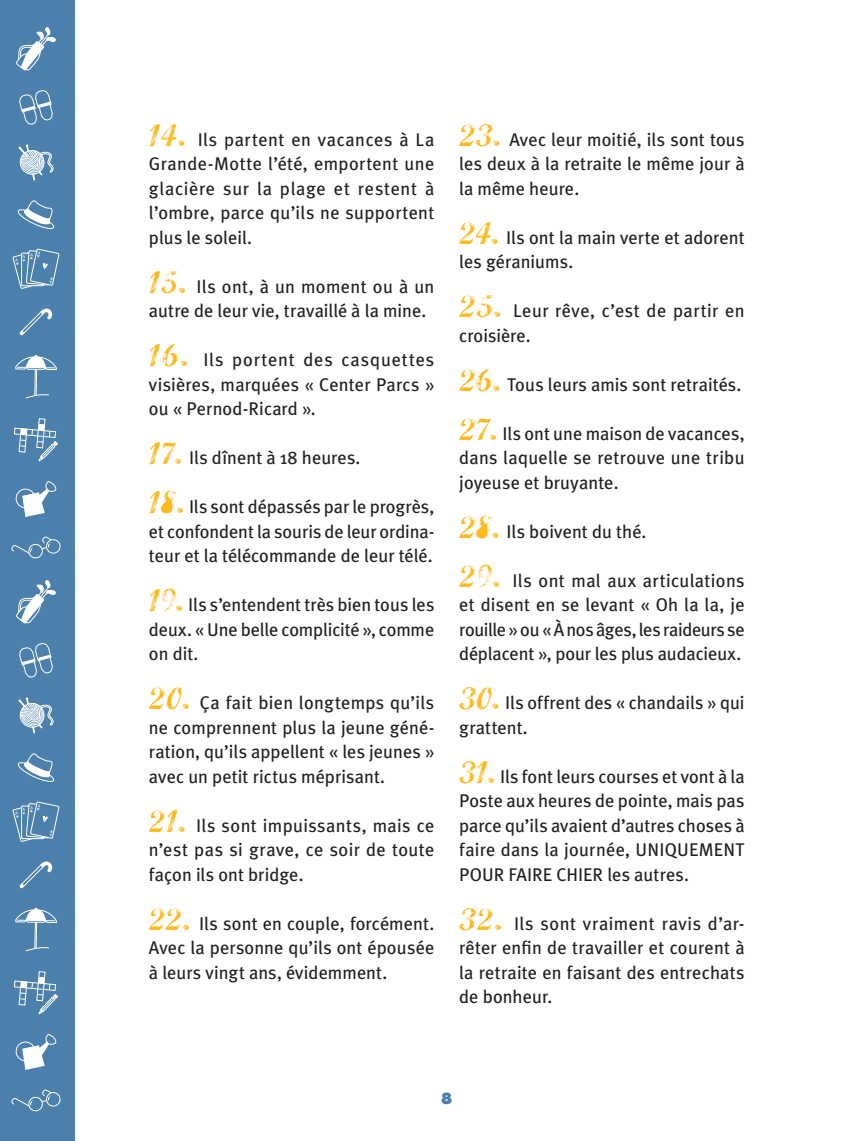
<style>
.page{position:relative;width:844px;height:1141px;background:#fff}
.page>*{position:absolute;margin:0;border:0;box-sizing:border-box;transform-origin:0 0}
.t1{font:18.38px/24.5px "Meta Plus";letter-spacing:.005em;color:#231f20;text-align:justify}
.t2{font:18.38px/24.5px "Meta Plus";letter-spacing:.025em;color:#231f20}
.t3{font:800 15.75px "Block BE";color:#4b80ac}
.s1{font-family:"Marcelle Script";font-size:31.5px;color:#fdba1e}
</style>
<div class="page">
<div style="left:0;top:0;width:74px;height:1141px;background:#4b80ac"></div>
<svg style="left:16px;top:27px;width:40px;height:44px"></svg>
<svg style="left:16px;top:580px;width:40px;height:44px"></svg>
<svg style="left:11px;top:536px;width:50px;height:23px"></svg>
<svg style="left:11px;top:1089px;width:50px;height:23px"></svg>
<svg style="left:19px;top:309px;width:33px;height:27px"></svg>
<svg style="left:19px;top:862px;width:33px;height:27px"></svg>
<svg style="left:19px;top:90px;width:34px;height:35px"></svg>
<svg style="left:19px;top:643px;width:34px;height:35px"></svg>
<svg style="left:13px;top:200px;width:47px;height:89px"></svg>
<svg style="left:13px;top:753px;width:47px;height:89px"></svg>
<svg style="left:15px;top:481px;width:41px;height:36px"></svg>
<svg style="left:15px;top:1034px;width:41px;height:36px"></svg>
<svg style="left:18px;top:144px;width:36px;height:37px"></svg>
<svg style="left:18px;top:697px;width:36px;height:37px"></svg>
<svg style="left:14px;top:418px;width:44px;height:44px"></svg>
<svg style="left:14px;top:971px;width:44px;height:44px"></svg>
<svg style="left:15px;top:355px;width:42px;height:44px"></svg>
<svg style="left:15px;top:907px;width:42px;height:45px"></svg>
<p class="t1" style="left:149px;top:127px;width:287px"><span class="s1">14.</span> Ils partent en vacances à La Grande-Motte l’été, emportent une glacière sur la plage et restent à l’ombre, parce qu’ils ne supportent plus le soleil.</p>
<p class="t1" style="left:149px;top:274px;width:287px"><span class="s1">15.</span> Ils ont, à un moment ou à un autre de leur vie, travaillé à la mine.</p>
<p class="t1" style="left:149px;top:348px;width:287px"><span class="s1">16.</span> Ils portent des casquettes visières, marquées « Center Parcs » ou « Pernod-Ricard ».</p>
<p class="t1" style="left:149px;top:446px;width:213px"><span class="s1">17.</span> Ils dînent à 18 heures.</p>
<p class="t1" style="left:149px;top:495px;width:287px"><span class="s1">18.</span> Ils sont dépassés par le progrès, et confondent la souris de leur ordina&shy;teur et la télécommande de leur télé.</p>
<p class="t1" style="left:149px;top:593px;width:287px"><span class="s1">19.</span> Ils s’entendent très bien tous les deux. « Une belle complicité », comme on dit.</p>
<p class="t1" style="left:149px;top:691px;width:287px"><span class="s1">20.</span> Ça fait bien longtemps qu’ils ne comprennent plus la jeune géné&shy;ration, qu’ils appellent « les jeunes » avec un petit rictus méprisant.</p>
<p class="t1" style="left:149px;top:813px;width:287px"><span class="s1">21.</span> Ils sont impuissants, mais ce n’est pas si grave, ce soir de toute façon ils ont bridge.</p>
<p class="t1" style="left:149px;top:911px;width:287px"><span class="s1">22.</span> Ils sont en couple, forcément.<br>Avec la personne qu’ils ont épousée à leurs vingt ans, évidemment.</p>
<p class="t1" style="left:459px;top:127px;width:287px"><span class="s1">23.</span> Avec leur moitié, ils sont tous les deux à la retraite le même jour à la même heure.</p>
<p class="t1" style="left:459px;top:225px;width:287px"><span class="s1">24.</span> Ils ont la main verte et adorent les géraniums.</p>
<p class="t2" style="left:459px;top:299px;width:287px"><span class="s1">25.</span> Leur rêve, c’est de partir en croisière.</p>
<p class="t1" style="left:459px;top:372px;width:283px"><span class="s1">26.</span> Tous leurs amis sont retraités.</p>
<p class="t1" style="left:459px;top:421px;width:287px"><span class="s1">27.</span> Ils ont une maison de vacances, dans laquelle se retrouve une tribu joyeuse et bruyante.</p>
<p class="t1" style="left:459px;top:519px;width:188px"><span class="s1">28.</span> Ils boivent du thé.</p>
<p class="t1" style="left:459px;top:568px;width:287px"><span class="s1">29.</span> Ils ont mal aux articulations et disent en se levant « Oh la la, je rouille» ou «À nos âges, les raideurs se déplacent », pour les plus audacieux.</p>
<p class="t1" style="left:459px;top:691px;width:287px"><span class="s1">30.</span> Ils offrent des « chandails » qui grattent.</p>
<p class="t1" style="left:459px;top:764px;width:287px"><span class="s1">31.</span> Ils font leurs courses et vont à la Poste aux heures de pointe, mais pas parce qu’ils avaient d’autres choses à faire dans la journée, UNIQUEMENT POUR FAIRE CHIER les autres.</p>
<p class="t1" style="left:459px;top:911px;width:287px"><span class="s1">32.</span> Ils sont vraiment ravis d’ar&shy;rêter enfin de travailler et courent à la retraite en faisant des entrechats de bonheur.</p>
<p class="t3" style="left:441px;top:1090px;width:12px">8</p>
</div>
